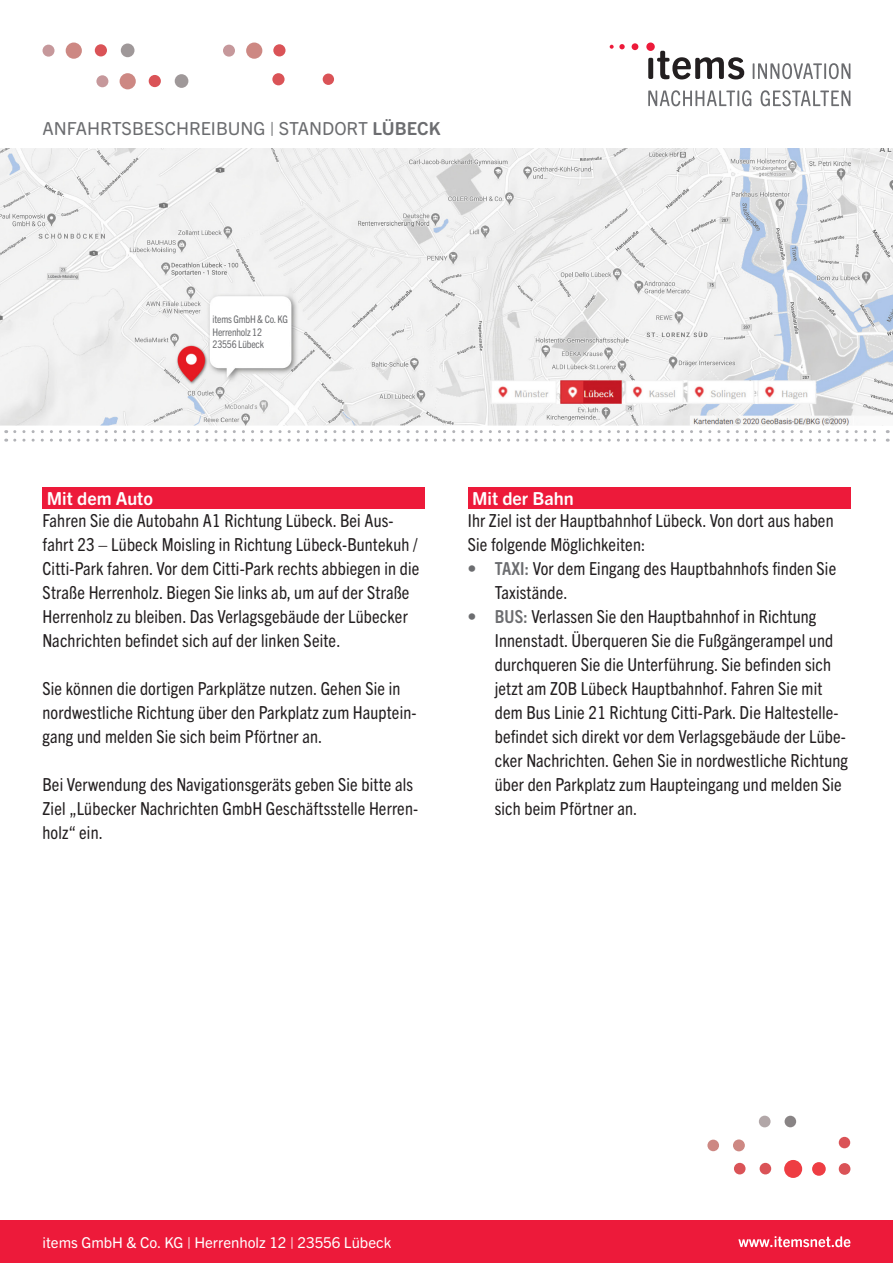
<style>
.page{position:relative;width:893px;height:1263px;background:#fff}
.page>*{position:absolute;margin:0;border:0;box-sizing:border-box;transform-origin:0 0}
.t1{font:condensed 18px/24px "Trade Gothic Next SR Pro";letter-spacing:.01em;color:#231f20}
.t2{font:18px "Trade Gothic Next SR Pro";color:#6c6d70}
.t3{font:700 18px "Trade Gothic Next SR Pro";color:#fff}
.t4{font:15px "Trade Gothic Next SR Pro";color:#fff}
.t5{font:condensed 10.5px/12.6px "Trade Gothic Next SR Pro";letter-spacing:-.02em;color:#6c6d70}
.s1{font-weight:700}
.s2{font-weight:700;color:#6c6d70}
</style>
<div class="page">
<div style="left:632px;top:43px;width:6px;height:7px;background:#ed1a3a;border-radius:50%"></div>
<div style="left:646px;top:43px;width:9px;height:8px;background:#ed1a3a;border-radius:50%"></div>
<svg style="left:610px;top:44px;width:15px;height:5px"></svg>
<div style="left:648px;top:58px;width:5px;height:21px;background:#231f20;border-radius:2px"></div>
<svg style="left:657px;top:51px;width:87px;height:28px"></svg>
<svg style="left:753px;top:63px;width:97px;height:16px"></svg>
<svg style="left:648px;top:90px;width:103px;height:16px"></svg>
<svg style="left:760px;top:90px;width:90px;height:16px"></svg>
<div style="left:0;top:1220px;width:893px;height:43px;background:#ed1a3a"></div>
<svg style="left:738px;top:1236px;width:112px;height:11px"></svg>
<div style="left:223px;top:45px;width:12px;height:12px;background:#c6989b;border-radius:50%"></div>
<div style="left:43px;top:45px;width:12px;height:12px;background:#c6989b;border-radius:50%"></div>
<div style="left:96px;top:75px;width:12px;height:12px;background:#c6989b;border-radius:50%"></div>
<div style="left:246px;top:43px;width:16px;height:16px;background:#cd8883;border-radius:50%"></div>
<div style="left:66px;top:43px;width:16px;height:16px;background:#cd8883;border-radius:50%"></div>
<div style="left:120px;top:73px;width:16px;height:16px;background:#cd8883;border-radius:50%"></div>
<div style="left:121px;top:44px;width:13px;height:13px;background:#9f9899;border-radius:50%"></div>
<div style="left:175px;top:74px;width:13px;height:14px;background:#9f9899;border-radius:50%"></div>
<div style="left:273px;top:44px;width:13px;height:12px;background:#da5357;border-radius:50%"></div>
<div style="left:272px;top:73px;width:13px;height:12px;background:#da5357;border-radius:50%"></div>
<div style="left:95px;top:44px;width:12px;height:12px;background:#da5357;border-radius:50%"></div>
<div style="left:149px;top:75px;width:12px;height:12px;background:#da5357;border-radius:50%"></div>
<div style="left:323px;top:74px;width:11px;height:11px;background:#da5357;border-radius:50%"></div>
<div style="left:784px;top:1160px;width:18px;height:18px;background:#ee3d43;border-radius:50%"></div>
<div style="left:812px;top:1162px;width:14px;height:14px;background:#ee3d43;border-radius:50%"></div>
<div style="left:734px;top:1163px;width:11px;height:11px;background:#da5357;border-radius:50%"></div>
<div style="left:839px;top:1163px;width:11px;height:12px;background:#da5357;border-radius:50%"></div>
<div style="left:760px;top:1163px;width:11px;height:11px;background:#da5357;border-radius:50%"></div>
<div style="left:839px;top:1137px;width:11px;height:11px;background:#da5357;border-radius:50%"></div>
<div style="left:785px;top:1116px;width:11px;height:11px;background:#898485;border-radius:50%"></div>
<div style="left:759px;top:1116px;width:12px;height:11px;background:#b2a7a8;border-radius:50%"></div>
<div style="left:733px;top:1139px;width:12px;height:12px;background:#cd8883;border-radius:50%"></div>
<div style="left:707px;top:1139px;width:12px;height:12px;background:#cd8883;border-radius:50%"></div>
<svg style="left:15px;top:430px;width:873px;height:3px"></svg>
<svg style="left:15px;top:439px;width:873px;height:3px"></svg>
<img style="left:0;top:149px;width:893px;height:276px">
<div style="left:213px;top:315px;width:76px;height:35px;background:#fff"></div>
<div style="left:43px;top:487px;width:382px;height:21px;background:#ed1a3a"></div>
<div style="left:468px;top:487px;width:382px;height:21px;background:#ed1a3a"></div>
<p class="t2" style="left:43px;top:116px;width:400px">ANFAHRTSBESCHREIBUNG | STANDORT <span class="s1">LÜBECK</span></p>
<p class="t5" style="left:213px;top:312px;width:77px">items GmbH &amp; Co. KG<br>Herrenholz 12<br>23556 Lübeck</p>
<p class="t3" style="left:47px;top:486px;width:108px">Mit dem Auto</p>
<p class="t3" style="left:472px;top:486px;width:103px">Mit der Bahn</p>
<p class="t1" style="left:468px;top:507px;width:367px">Ihr Ziel ist der Hauptbahnhof Lübeck. Von dort aus haben<br>Sie folgende Möglichkeiten:</p>
<p class="t1" style="left:495px;top:555px;width:343px;text-indent:-27px"><span class="s2">• TAXI:</span> Vor dem Eingang des Hauptbahnhofs finden Sie<br>Taxistände.</p>
<p class="t1" style="left:495px;top:603px;width:355px;text-indent:-27px"><span class="s2">• BUS:</span> Verlassen Sie den Hauptbahnhof in Richtung Innenstadt. Überqueren Sie die Fußgängerampel und durchqueren Sie die Unterführung. Sie befinden sich jetzt am ZOB Lübeck Hauptbahnhof. Fahren Sie mit dem Bus Linie 21 Richtung Citti-Park. Die Haltestelle&shy;befindet sich direkt vor dem Verlagsgebäude der Lübe&shy;cker Nachrichten. Gehen Sie in nordwestliche Richtung über den Parkplatz zum Haupteingang und melden Sie sich beim Pförtner an.</p>
<p class="t1" style="left:43px;top:507px;width:378px">Fahren Sie die Autobahn A1 Richtung Lübeck. Bei Aus&shy;fahrt 23 – Lübeck Moisling in Richtung Lübeck-Buntekuh / Citti-Park fahren. Vor dem Citti-Park rechts abbiegen in die Straße Herrenholz. Biegen Sie links ab, um auf der Straße Herrenholz zu bleiben. Das Verlagsgebäude der Lübecker Nachrichten befindet sich auf der linken Seite.</p>
<p class="t1" style="left:43px;top:675px;width:376px">Sie können die dortigen Parkplätze nutzen. Gehen Sie in nordwestliche Richtung über den Parkplatz zum Hauptein&shy;gang und melden Sie sich beim Pförtner an.</p>
<p class="t1" style="left:43px;top:771px;width:377px">Bei Verwendung des Navigationsgeräts geben Sie bitte als<br>Ziel „Lübecker Nachrichten GmbH Geschäftsstelle Herren&shy;holz“ ein.</p>
<p class="t4" style="left:43px;top:1232px;width:350px">items GmbH &amp; Co. KG | Herrenholz 12 | 23556 Lübeck</p>
</div>
